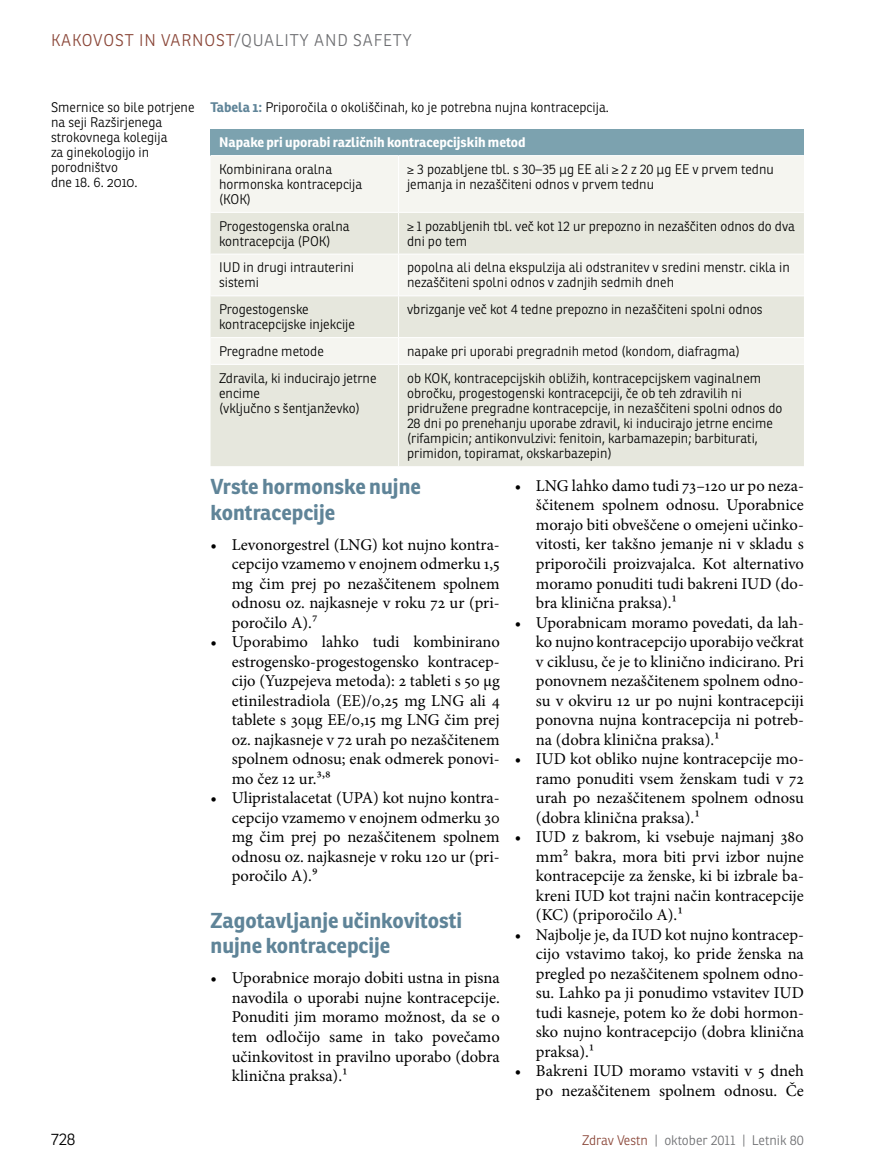
<style>
.page{position:relative;width:872px;height:1166px;background:#fff}
.page>*{position:absolute;margin:0;border:0;box-sizing:border-box;transform-origin:0 0}
.t1{font:700 21px/25.5px "Ronnia";color:#5f8498}
.t2{font:16.5px/19.5px "Minion Pro";color:#000;text-align:justify}
.t3{font:300 16.5px "Ronnia";letter-spacing:.05em;color:#6d6e71}
.t4{font:300 16.5px "Ronnia";color:#8a4638}
.t5{font:300 16.5px "Ronnia";color:#000}
.t6{font:300 13.5px/15px "Ronnia";color:#000}
.t7{font:700 13.5px "Ronnia";color:#fff}
.t8{font:300 13.5px "Ronnia";color:#6d6e71}
.s1{color:#8a4638}
.s2{font-weight:700;color:#5f8498}
</style>
<div class="page">
<div style="left:210px;top:129px;width:594px;height:26px;background:#7ca2af"></div>
<div style="left:211px;top:156px;width:593px;height:56px;background:#f5f5f0"></div>
<svg style="left:210px;top:213px;width:594px;height:253px;fill:#e6e7dd"></svg>
<hr style="left:398px;top:156px;width:1px;height:56px;background:#fff">
<hr style="left:398px;top:213px;width:1px;height:41px;background:#fff">
<hr style="left:210px;top:254px;width:188px;height:1px;background:#fff">
<hr style="left:398px;top:254px;width:406px;height:1px;background:#fff">
<hr style="left:398px;top:254px;width:1px;height:41px;background:#fff">
<hr style="left:210px;top:295px;width:188px;height:1px;background:#fff">
<hr style="left:398px;top:295px;width:406px;height:1px;background:#fff">
<hr style="left:398px;top:296px;width:1px;height:41px;background:#fff">
<hr style="left:210px;top:337px;width:188px;height:1px;background:#fff">
<hr style="left:398px;top:337px;width:406px;height:1px;background:#fff">
<svg style="left:398px;top:338px;width:1px;height:26px"></svg>
<hr style="left:210px;top:364px;width:188px;height:1px;background:#fff">
<hr style="left:398px;top:364px;width:406px;height:1px;background:#fff">
<hr style="left:398px;top:364px;width:1px;height:102px;background:#fff">
<p class="t4" style="left:51px;top:30px;width:32px">Kakovos</p>
<p class="t3" style="left:125px;top:30px;width:288px"><span class="s1">t in varnost</span>/Quality and safety</p>
<p class="t6" style="left:51px;top:99px;width:145px">Smernice so bile potrjene na seji Razširjenega strokovnega kolegija<br>za ginekologijo in porodništvo<br>dne 18. 6. 2010.</p>
<p class="t6" style="left:210px;top:99px;width:400px"><span class="s2">Tabela 1:</span> Priporočila o okoliščinah, ko je potrebna nujna kontracepcija.</p>
<p class="t7" style="left:219px;top:134px;width:308px">Napake pri uporabi različnih kontracepcijskih metod</p>
<p class="t6" style="left:219px;top:161px;width:145px">Kombinirana oralna hormonska kontracepcija (KOK)</p>
<p class="t6" style="left:407px;top:161px;width:368px">≥ 3 pozabljene tbl. s 30–35 μg EE ali ≥ 2 z 20 μg EE v prvem tednu jemanja in nezaščiteni odnos v prvem tednu</p>
<p class="t6" style="left:219px;top:218px;width:132px">Progestogenska oralna kontracepcija (POK)</p>
<p class="t6" style="left:407px;top:218px;width:389px">≥ 1 pozabljenih tbl. več kot 12 ur prepozno in nezaščiten odnos do dva dni po tem</p>
<p class="t6" style="left:219px;top:260px;width:8px">IUD</p>
<p class="t6" style="left:219px;top:260px;width:137px;text-indent:24px">in drugi intrauterini sistemi</p>
<p class="t6" style="left:407px;top:260px;width:384px">popolna ali delna ekspulzija ali odstranitev v sredini menstr. cikla in nezaščiteni spolni odnos v zadnjih sedmih dneh</p>
<p class="t6" style="left:219px;top:301px;width:137px">Progestogenske kontracepcijske injekcije</p>
<p class="t6" style="left:407px;top:301px;width:357px">vbrizganje več kot 4 tedne prepozno in nezaščiteni spolni odnos</p>
<p class="t6" style="left:219px;top:343px;width:106px">Pregradne metode</p>
<p class="t6" style="left:407px;top:343px;width:334px">napake pri uporabi pregradnih metod (kondom, diafragma)</p>
<p class="t6" style="left:219px;top:370px;width:159px">Zdravila, ki inducirajo jetrne encime<br>(vključno s šentjanževko)</p>
<p class="t6" style="left:407px;top:370px;width:377px">ob KOK, kontracepcijskih obližih, kontracepcijskem vaginalnem obročku, progestogenski kontracepciji, če ob teh zdravilih ni pridružene pregradne kontracepcije, in nezaščiteni spolni odnos do 28 dni po prenehanju uporabe zdravil, ki inducirajo jetrne encime (rifampicin; antikonvulzivi: fenitoin, karbamazepin; barbiturati, primidon, topiramat, okskarbazepin)</p>
<p class="t1" style="left:210px;top:473px;width:212px">Vrste hormonske nujne kontracepcije</p>
<p class="t2" style="left:232px;top:534px;width:269px;text-indent:-21px">• Levonorgestrel (LNG) kot nujno kontra&shy;cepcijo vzamemo v enojnem odmerku 1,5 mg čim prej po nezaščitenem spolnem odnosu oz. najkasneje v roku 72 ur (pri&shy;poročilo A).7</p>
<p class="t2" style="left:232px;top:632px;width:269px;text-indent:-21px">• Uporabimo lahko tudi kombinirano estrogensko-progestogensko kontracep&shy;cijo (Yuzpejeva metoda): 2 tableti s 50 µg etinilestradiola (EE)/0,25 mg LNG ali 4 tablete s 30µg EE/0,15 mg LNG čim prej oz. najkasneje v 72 urah po nezaščitenem spolnem odnosu; enak odmerek ponovi&shy;mo čez 12 ur.3,8</p>
<p class="t2" style="left:232px;top:788px;width:269px;text-indent:-21px">• Ulipristalacetat (UPA) kot nujno kontra&shy;cepcijo vzamemo v enojnem odmerku 30 mg čim prej po nezaščitenem spolnem odnosu oz. najkasneje v roku 120 ur (pri&shy;poročilo A).9</p>
<p class="t1" style="left:210px;top:907px;width:253px">Zagotavljanje učinkovitosti nujne kontracepcije</p>
<p class="t2" style="left:232px;top:968px;width:269px;text-indent:-21px">• Uporabnice morajo dobiti ustna in pisna navodila o uporabi nujne kontracepcije.<br>Ponuditi jim moramo možnost, da se o tem odločijo same in tako povečamo učinkovitost in pravilno uporabo (dobra klinična praksa).1</p>
<p class="t2" style="left:536px;top:476px;width:269px;text-indent:-21px">• LNG lahko damo tudi 73–120 ur po neza&shy;ščitenem spolnem odnosu. Uporabnice morajo biti obveščene o omejeni učinko&shy;vitosti, ker takšno jemanje ni v skladu s priporočili proizvajalca. Kot alternativo moramo ponuditi tudi bakreni IUD (do&shy;bra klinična praksa).1</p>
<p class="t2" style="left:536px;top:612px;width:269px;text-indent:-21px">• Uporabnicam moramo povedati, da lah&shy;ko nujno kontracepcijo uporabijo večkrat v ciklusu, če je to klinično indicirano. Pri ponovnem nezaščitenem spolnem odno&shy;su v okviru 12 ur po nujni kontracepciji ponovna nujna kontracepcija ni potreb&shy;na (dobra klinična praksa).1</p>
<p class="t2" style="left:536px;top:749px;width:269px;text-indent:-21px">• IUD kot obliko nujne kontracepcije mo&shy;ramo ponuditi vsem ženskam tudi v 72 urah po nezaščitenem spolnem odnosu (dobra klinična praksa).1</p>
<p class="t2" style="left:536px;top:827px;width:269px;text-indent:-21px">• IUD z bakrom, ki vsebuje najmanj 380 mm2 bakra, mora biti prvi izbor nujne kontracepcije za ženske, ki bi izbrale ba&shy;kreni IUD kot trajni način kontracepcije (KC) (priporočilo A).1</p>
<p class="t2" style="left:536px;top:924px;width:269px;text-indent:-21px">• Najbolje je, da IUD kot nujno kontracep&shy;cijo vstavimo takoj, ko pride ženska na pregled po nezaščitenem spolnem odno&shy;su. Lahko pa ji ponudimo vstavitev IUD tudi kasneje, potem ko že dobi hormon&shy;sko nujno kontracepcijo (dobra klinična praksa).1</p>
<p class="t2" style="left:514px;top:1061px;width:291px;text-align:right">• Bakreni IUD moramo vstaviti v 5 dneh po nezaščitenem spolnem odnosu. Če</p>
<p class="t5" style="left:51px;top:1128px;width:26px">728</p>
<p class="t8" style="left:582px;top:1131px;width:223px"><span class="s1">Zdrav Vestn</span> | oktober 2011 | Letnik 80</p>
</div>
